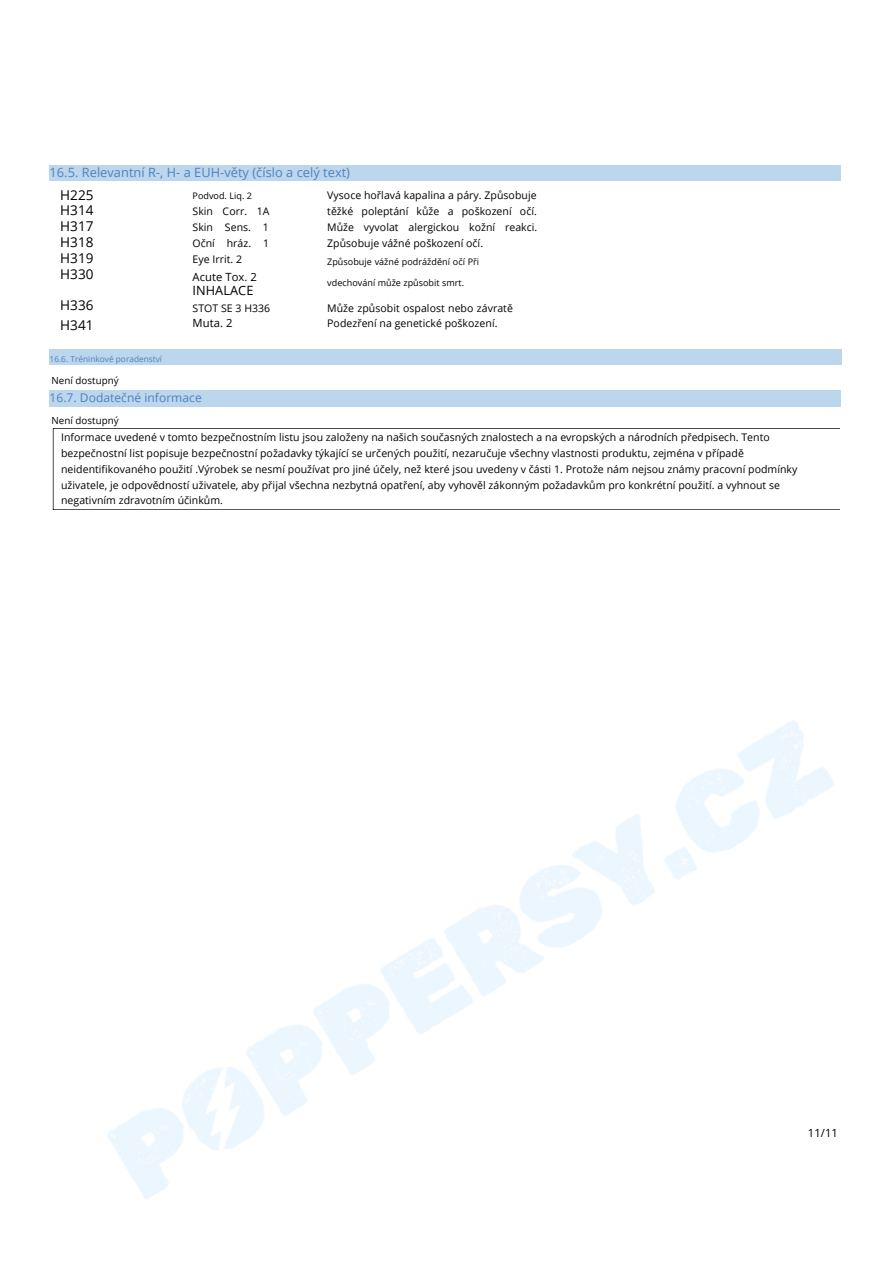
<style>
.page{position:relative;width:894px;height:1264px;background:#fff}
.page>*{position:absolute;margin:0;border:0;box-sizing:border-box;transform-origin:0 0}
.t1{font:13.5px/15.8px "Open Sans";letter-spacing:.005em;color:#000;text-align:justify}
.t2{font:12.75px "Open Sans";letter-spacing:.005em;color:#4f81bc}
.t3{font:12.75px "Open Sans";letter-spacing:.005em;color:#000}
.t4{font:12px "Open Sans";letter-spacing:.005em;color:#4f81bc}
.t5{font:11.25px "Open Sans";letter-spacing:.005em;color:#000}
.t6{font:10.5px/15.8px "Open Sans";letter-spacing:.005em;color:#000;text-align:justify}
.t7{font:9.75px "Open Sans";letter-spacing:.005em;color:#000}
.t8{font:9px "Open Sans";letter-spacing:.005em;color:#000}
.t9{font:8.25px "Open Sans";letter-spacing:.005em;color:#4f81bc}
</style>
<div class="page">
<div style="left:50px;top:165px;width:791px;height:16px;background:#bbd6ed"></div>
<div style="left:50px;top:349px;width:791px;height:16px;background:#bbd6ed"></div>
<div style="left:50px;top:390px;width:791px;height:16px;background:#bbd6ed"></div>
<svg style="left:53px;top:428px;width:786px;height:81px"></svg>
<p class="t2" style="left:50px;top:163px;width:302px">16.5. Relevantní R-, H- a EUH-věty (číslo a celý text)</p>
<p class="t1" style="left:60px;top:186px;width:35px">H225<br>H314<br>H317<br>H318<br>H319<br>H330</p>
<p class="t1" style="left:60px;top:295px;width:35px;line-height:20.2px">H336<br>H341</p>
<p class="t6" style="left:327px;top:187px;width:211px">Vysoce hořlavá kapalina a páry. Způsobuje těžké poleptání kůže a poškození očí.<br>Může vyvolat alergickou kožní reakci.<br>Způsobuje vážné poškození očí.</p>
<p class="t8" style="left:192px;top:190px;width:61px">Podvod. Liq. 2</p>
<p class="t6" style="left:192px;top:203px;width:78px">Skin Corr. 1A Skin Sens. 1<br>Oční hráz. 1<br>Eye Irrit. 2</p>
<p class="t6" style="left:192px;top:300px;width:79px">STOT SE 3 H336</p>
<p class="t6" style="left:327px;top:301px;width:187px;line-height:14.7px">Může způsobit ospalost nebo závratě<br>Podezření na genetické poškození.</p>
<p class="t8" style="left:327px;top:256px;width:153px">Způsobuje vážné podráždění očí Při</p>
<p class="t8" style="left:327px;top:277px;width:138px">vdechování může způsobit smrt.</p>
<p class="t5" style="left:192px;top:269px;width:66px">Acute Tox. 2</p>
<p class="t3" style="left:192px;top:281px;width:62px">INHALACE</p>
<p class="t5" style="left:192px;top:315px;width:41px">Muta. 2</p>
<p class="t9" style="left:50px;top:353px;width:114px">16.6. Tréninkové poradenství</p>
<p class="t7" style="left:52px;top:373px;width:69px">Není dostupný</p>
<p class="t7" style="left:52px;top:414px;width:69px">Není dostupný</p>
<p class="t4" style="left:50px;top:389px;width:154px">16.7. Dodatečné informace</p>
<p class="t6" style="left:61px;top:429px;width:737px;text-align:left">Informace uvedené v tomto bezpečnostním listu jsou založeny na našich současných znalostech a na evropských a národních předpisech. Tento bezpečnostní list popisuje bezpečnostní požadavky týkající se určených použití, nezaručuje všechny vlastnosti produktu, zejména v případě neidentifikovaného použití .Výrobek se nesmí používat pro jiné účely, než které jsou uvedeny v části 1. Protože nám nejsou známy pracovní podmínky uživatele, je odpovědností uživatele, aby přijal všechna nezbytná opatření, aby vyhověl zákonným požadavkům pro konkrétní použití. a vyhnout se negativním zdravotním účinkům.</p>
<p class="t5" style="left:807px;top:1125px;width:32px">11/11</p>
</div>
